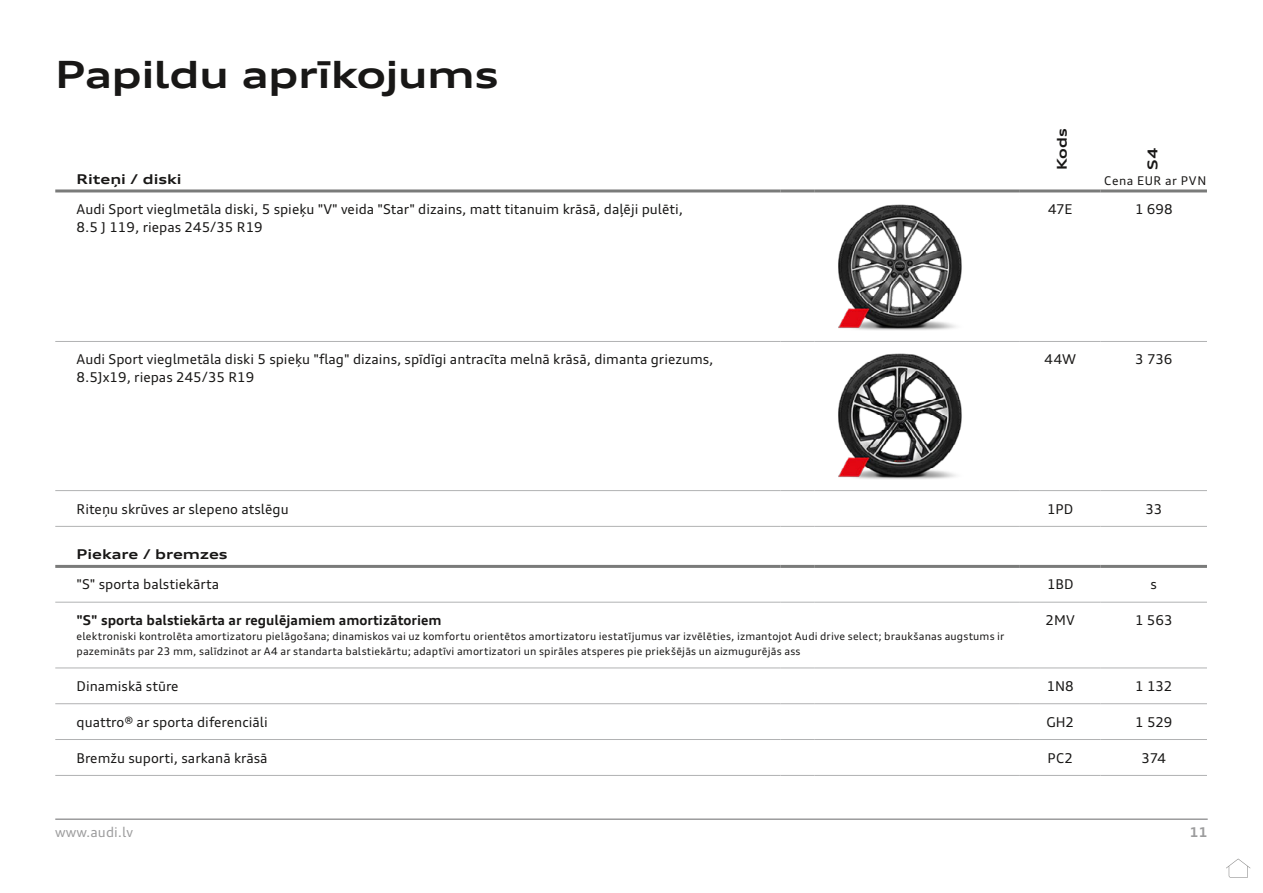
<style>
.page{position:relative;width:1263px;height:893px;background:#fff}
.page>*{position:absolute;margin:0;border:0;box-sizing:border-box;transform-origin:0 0}
.t1{font:700 expanded 37.5px "Audi Type";letter-spacing:-.015em;color:#181716}
.t2{font:13.5px/18px "Audi Type";color:#181716}
.t3{font:700 13.5px "Audi Type";color:#181716}
.t4{font:700 expanded 13.5px "Audi Type";color:#181716}
.t5{font:13.5px "Audi Type";color:#9c9c9d}
.t6{font:700 13.5px "Audi Type";color:#9c9c9d}
.t7{font:12px "Audi Type";letter-spacing:.05em;color:#181716}
.t8{font:10.5px/15px "Audi Type";letter-spacing:.015em;color:#181716}
</style>
<div class="page">
<hr style="left:55px;top:818px;width:1153px;height:2px;background:#9c9c9d">
<svg style="left:1226px;top:858px;width:24px;height:20px"></svg>
<hr style="left:55px;top:341px;width:725px;height:1px;background:#b1b2b3">
<hr style="left:780px;top:341px;width:34px;height:1px;background:#b1b2b3">
<hr style="left:814px;top:341px;width:206px;height:1px;background:#b1b2b3">
<hr style="left:1020px;top:341px;width:81px;height:1px;background:#b1b2b3">
<hr style="left:1101px;top:341px;width:106px;height:1px;background:#b1b2b3">
<hr style="left:55px;top:490px;width:725px;height:1px;background:#b1b2b3">
<hr style="left:780px;top:490px;width:34px;height:1px;background:#b1b2b3">
<hr style="left:814px;top:490px;width:206px;height:1px;background:#b1b2b3">
<hr style="left:1020px;top:490px;width:81px;height:1px;background:#b1b2b3">
<hr style="left:1101px;top:490px;width:106px;height:1px;background:#b1b2b3">
<hr style="left:55px;top:602px;width:725px;height:1px;background:#b1b2b3">
<hr style="left:780px;top:602px;width:34px;height:1px;background:#b1b2b3">
<hr style="left:814px;top:602px;width:206px;height:1px;background:#b1b2b3">
<hr style="left:1020px;top:602px;width:81px;height:1px;background:#b1b2b3">
<hr style="left:1101px;top:602px;width:106px;height:1px;background:#b1b2b3">
<hr style="left:55px;top:668px;width:725px;height:1px;background:#b1b2b3">
<hr style="left:780px;top:668px;width:34px;height:1px;background:#b1b2b3">
<hr style="left:814px;top:668px;width:206px;height:1px;background:#b1b2b3">
<hr style="left:1020px;top:668px;width:81px;height:1px;background:#b1b2b3">
<hr style="left:1101px;top:668px;width:106px;height:1px;background:#b1b2b3">
<hr style="left:55px;top:703px;width:725px;height:1px;background:#b1b2b3">
<hr style="left:780px;top:703px;width:34px;height:1px;background:#b1b2b3">
<hr style="left:814px;top:703px;width:206px;height:1px;background:#b1b2b3">
<hr style="left:1020px;top:703px;width:81px;height:1px;background:#b1b2b3">
<hr style="left:1101px;top:703px;width:106px;height:1px;background:#b1b2b3">
<hr style="left:55px;top:739px;width:725px;height:1px;background:#b1b2b3">
<hr style="left:780px;top:739px;width:34px;height:1px;background:#b1b2b3">
<hr style="left:814px;top:739px;width:206px;height:1px;background:#b1b2b3">
<hr style="left:1020px;top:739px;width:81px;height:1px;background:#b1b2b3">
<hr style="left:1101px;top:739px;width:106px;height:1px;background:#b1b2b3">
<hr style="left:55px;top:565px;width:725px;height:3px;background:#7a7b7a">
<hr style="left:780px;top:565px;width:34px;height:3px;background:#7a7b7a">
<hr style="left:814px;top:565px;width:206px;height:3px;background:#7a7b7a">
<hr style="left:1020px;top:565px;width:81px;height:3px;background:#7a7b7a">
<hr style="left:1101px;top:565px;width:106px;height:3px;background:#7a7b7a">
<hr style="left:55px;top:189px;width:725px;height:3px;background:#7a7b7a">
<hr style="left:780px;top:189px;width:34px;height:3px;background:#7a7b7a">
<hr style="left:814px;top:189px;width:206px;height:3px;background:#7a7b7a">
<hr style="left:1020px;top:189px;width:81px;height:3px;background:#7a7b7a">
<hr style="left:1101px;top:189px;width:106px;height:3px;background:#7a7b7a">
<hr style="left:55px;top:526px;width:725px;height:1px;background:#b1b2b3">
<hr style="left:780px;top:526px;width:34px;height:1px;background:#b1b2b3">
<hr style="left:814px;top:526px;width:206px;height:1px;background:#b1b2b3">
<hr style="left:1020px;top:526px;width:81px;height:1px;background:#b1b2b3">
<hr style="left:1101px;top:526px;width:106px;height:1px;background:#b1b2b3">
<hr style="left:55px;top:775px;width:725px;height:1px;background:#b1b2b3">
<hr style="left:780px;top:775px;width:34px;height:1px;background:#b1b2b3">
<hr style="left:814px;top:775px;width:206px;height:1px;background:#b1b2b3">
<hr style="left:1020px;top:775px;width:81px;height:1px;background:#b1b2b3">
<hr style="left:1101px;top:775px;width:106px;height:1px;background:#b1b2b3">
<img style="left:838px;top:204px;width:124px;height:126px">
<img style="left:838px;top:353px;width:124px;height:126px">
<h1 class="t1" style="left:55px;top:51px;width:445px">Papildu aprīkojums</h1>
<p class="t4" style="left:1053px;top:170px;width:43px;rotate:-90deg">Kods</p>
<p class="t4" style="left:1144px;top:170px;width:24px;rotate:-90deg">S4</p>
<p class="t7" style="left:1104px;top:173px;width:104px">Cena EUR ar PVN</p>
<p class="t4" style="left:77px;top:170px;width:107px">Riteņi / diski</p>
<p class="t2" style="left:77px;top:200px;width:608px">Audi Sport vieglmetāla diski, 5 spieķu "V" veida "Star" dizains, matt titanuim krāsā, daļēji pulēti,<br>8.5 J 119, riepas 245/35 R19</p>
<p class="t2" style="left:1048px;top:200px;width:26px">47E</p>
<p class="t2" style="left:1135px;top:200px;width:39px">1 698</p>
<p class="t2" style="left:77px;top:350px;width:638px">Audi Sport vieglmetāla diski 5 spieķu "flag" dizains, spīdīgi antracīta melnā krāsā, dimanta griezums,<br>8.5Jx19, riepas 245/35 R19</p>
<p class="t2" style="left:1044px;top:350px;width:33px">44W</p>
<p class="t2" style="left:1135px;top:350px;width:39px">3 736</p>
<p class="t2" style="left:77px;top:500px;width:214px">Riteņu skrūves ar slepeno atslēgu</p>
<p class="t2" style="left:1047px;top:500px;width:27px">1PD</p>
<p class="t2" style="left:1145px;top:500px;width:18px">33</p>
<p class="t4" style="left:77px;top:546px;width:153px">Piekare / bremzes</p>
<p class="t2" style="left:77px;top:575px;width:144px">"S" sporta balstiekārta</p>
<p class="t2" style="left:1047px;top:575px;width:28px">1BD</p>
<p class="t2" style="left:1150px;top:575px;width:8px">s</p>
<p class="t3" style="left:77px;top:612px;width:366px">"S" sporta balstiekārta ar regulējamiem amortizātoriem</p>
<p class="t8" style="left:77px;top:629px;width:929px">elektroniski kontrolēta amortizatoru pielāgošana; dinamiskos vai uz komfortu orientētos amortizatoru iestatījumus var izvēlēties, izmantojot Audi drive select; braukšanas augstums ir pazemināts par 23 mm, salīdzinot ar A4 ar standarta balstiekārtu; adaptīvi amortizatori un spirāles atsperes pie priekšējās un aizmugurējās ass</p>
<p class="t2" style="left:1046px;top:611px;width:31px">2MV</p>
<p class="t2" style="left:1135px;top:611px;width:39px">1 563</p>
<p class="t2" style="left:77px;top:677px;width:104px">Dinamiskā stūre</p>
<p class="t2" style="left:1047px;top:677px;width:28px">1N8</p>
<p class="t2" style="left:1135px;top:677px;width:39px">1 132</p>
<p class="t2" style="left:77px;top:713px;width:193px">quattro® ar sporta diferenciāli</p>
<p class="t2" style="left:1046px;top:713px;width:29px">GH2</p>
<p class="t2" style="left:1135px;top:713px;width:39px">1 529</p>
<p class="t2" style="left:77px;top:748px;width:193px">Bremžu suporti, sarkanā krāsā</p>
<p class="t2" style="left:1047px;top:748px;width:27px">PC2</p>
<p class="t2" style="left:1142px;top:748px;width:26px">374</p>
<p class="t5" style="left:55px;top:824px;width:79px">www.audi.lv</p>
<p class="t6" style="left:1190px;top:824px;width:19px">11</p>
</div>
